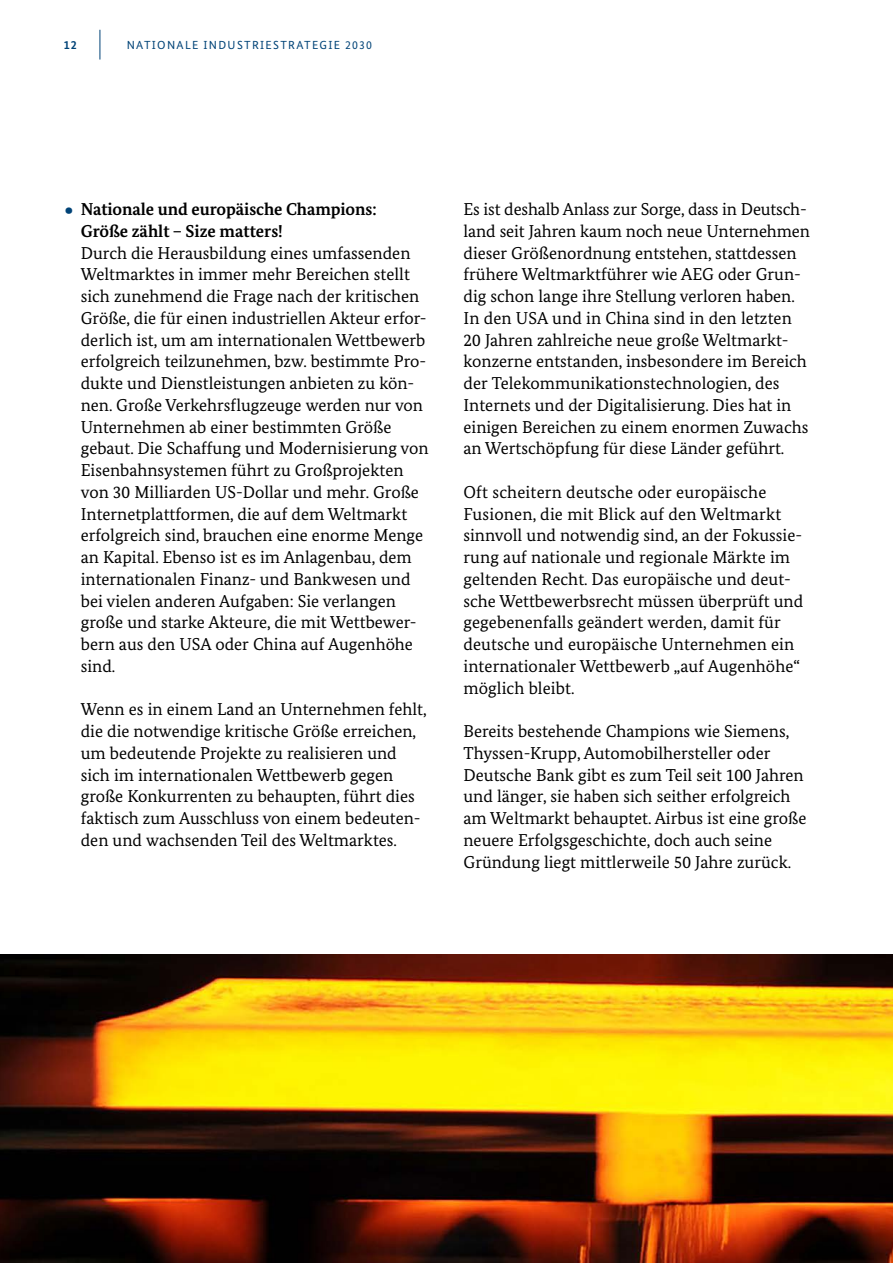
<style>
.page{position:relative;width:893px;height:1263px;background:#fff}
.page>*{position:absolute;margin:0;border:0;box-sizing:border-box;transform-origin:0 0}
.t1{font:17.25px/21.8px "Bundes Serif";color:#000}
.t2{font:700 12px "Bundes Sans";color:#004377}
.t3{font:11.7px "Bundes Sans";letter-spacing:.11em;color:#004377}
.s1{font-size:31.5px;color:#004377}
.s2{font-weight:700}
</style>
<div class="page">
<hr style="left:100px;top:30px;width:1px;height:30px;background:#004377">
<img style="left:0;top:955px;width:893px;height:308px">
<p class="t2" style="left:64px;top:37px;width:15px">12</p>
<p class="t3" style="left:127px;top:38px;width:247px">NATIONALE INDUSTRIESTRATEGIE 2030</p>
<p class="t1" style="left:81px;top:198px;width:349px;text-indent:-17px"><span class="s1">•</span> <span class="s2">Nationale und europäische Champions:<br>Größe zählt – Size matters!<br></span>Durch die Herausbildung eines umfassenden Weltmarktes in immer mehr Bereichen stellt sich zunehmend die Frage nach der kritischen Größe, die für einen industriellen Akteur erfor&shy;derlich ist, um am internationalen Wettbewerb erfolgreich teilzunehmen, bzw. bestimmte Pro&shy;dukte und Dienstleistungen anbieten zu kön&shy;nen. Große Verkehrsflugzeuge werden nur von Unternehmen ab einer bestimmten Größe gebaut. Die Schaffung und Modernisierung von Eisenbahnsystemen führt zu Großprojekten von 30 Milliarden US-Dollar und mehr. Große Internetplattformen, die auf dem Weltmarkt erfolgreich sind, brauchen eine enorme Menge an Kapital. Ebenso ist es im Anlagenbau, dem internationalen Finanz- und Bankwesen und bei vielen anderen Aufgaben: Sie verlangen große und starke Akteure, die mit Wettbewer&shy;bern aus den USA oder China auf Augenhöhe sind.</p>
<p class="t1" style="left:81px;top:698px;width:347px">Wenn es in einem Land an Unternehmen fehlt, die die notwendige kritische Größe erreichen, um bedeutende Projekte zu realisieren und sich im internationalen Wettbewerb gegen große Konkurrenten zu behaupten, führt dies faktisch zum Ausschluss von einem bedeuten&shy;den und wachsenden Teil des Weltmarktes.</p>
<p class="t1" style="left:463px;top:198px;width:348px">Es ist deshalb Anlass zur Sorge, dass in Deutsch&shy;land seit Jahren kaum noch neue Unternehmen dieser Größenordnung entstehen, stattdessen frühere Weltmarktführer wie AEG oder Grun&shy;dig schon lange ihre Stellung verloren haben.<br>In den USA und in China sind in den letzten 20 Jahren zahlreiche neue große Weltmarkt&shy;konzerne entstanden, insbesondere im Bereich der Telekommunikationstechnologien, des Internets und der Digitalisierung. Dies hat in einigen Bereichen zu einem enormen Zuwachs an Wertschöpfung für diese Länder geführt.</p>
<p class="t1" style="left:463px;top:481px;width:341px">Oft scheitern deutsche oder europäische Fusionen, die mit Blick auf den Weltmarkt sinnvoll und notwendig sind, an der Fokussie&shy;rung auf nationale und regionale Märkte im geltenden Recht. Das europäische und deut&shy;sche Wettbewerbsrecht müssen überprüft und gegebenenfalls geändert werden, damit für deutsche und europäische Unternehmen ein internationaler Wettbewerb „auf Augenhöhe“ möglich bleibt.</p>
<p class="t1" style="left:463px;top:720px;width:344px">Bereits bestehende Champions wie Siemens, Thyssen--Krupp, Automobilhersteller oder Deutsche Bank gibt es zum Teil seit 100 Jahren und länger, sie haben sich seither erfolgreich am Weltmarkt behauptet. Airbus ist eine große neuere Erfolgsgeschichte, doch auch seine Gründung liegt mittlerweile 50 Jahre zurück.</p>
</div>
